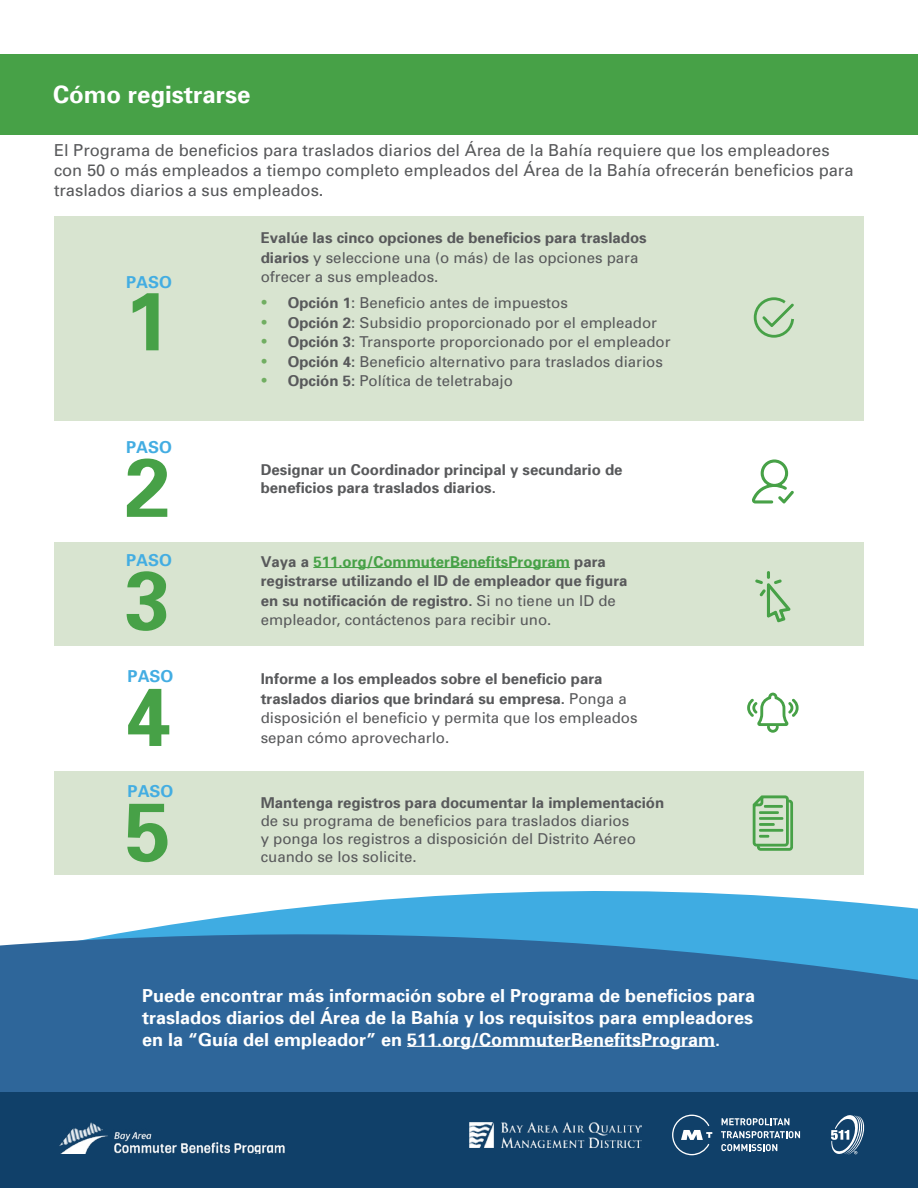
<style>
.page{position:relative;width:918px;height:1188px;background:#fff}
.page>*{position:absolute;margin:0;border:0;box-sizing:border-box;transform-origin:0 0}
.t1{font:700 82.5px "Univers 65";color:#47a147}
.t2{font:700 24px "Univers 65";color:#fff}
.t3{font:700 18px/21.6px "Univers 65";color:#fff;text-align:justify}
.t4{font:16.5px/19.8px "Univers";color:#58595b}
.t5{font:700 16.5px "Univers 65";color:#43ade2}
.t6{font:15px/19.5px "Univers";color:#58595b}
.t7{font:700 15px/19.5px "Univers 65";color:#58595b}
.s1{font-family:"Univers 65";font-weight:700}
.s2{font-family:"Univers 65";font-weight:700;font-size:19.5px;color:#71ae62}
.s3{color:#47a147}
.s4{font-family:"Univers";font-weight:400}
</style>
<div class="page">
<svg style="left:255px;top:891px;width:663px;height:22px;fill:#3face2"></svg>
<svg style="left:0;top:913px;width:918px;height:180px;background:#3674a7"></svg>
<div style="left:54px;top:771px;width:810px;height:104px;background:#d8e4d0"></div>
<div style="left:54px;top:543px;width:810px;height:103px;background:#d8e4d0"></div>
<div style="left:54px;top:217px;width:810px;height:204px;background:#d8e4d0"></div>
<div style="left:0;top:1093px;width:918px;height:95px;background:#104069"></div>
<img style="left:59px;top:1122px;width:226px;height:31px">
<div style="left:0;top:54px;width:918px;height:81px;background:#47a147"></div>
<hr style="left:313px;top:567px;width:257px;height:1px;background:#47a147">
<svg style="left:755px;top:571px;width:36px;height:52px"></svg>
<svg style="left:747px;top:692px;width:52px;height:41px"></svg>
<svg style="left:752px;top:795px;width:41px;height:56px"></svg>
<svg style="left:752px;top:459px;width:42px;height:45px"></svg>
<hr style="left:407px;top:1046px;width:308px;height:1px;background:#fff">
<svg style="left:672px;top:1115px;width:40px;height:40px"></svg>
<svg style="left:722px;top:1118px;width:67px;height:7px"></svg>
<svg style="left:721px;top:1131px;width:79px;height:7px"></svg>
<svg style="left:721px;top:1144px;width:56px;height:7px"></svg>
<img style="left:469px;top:1122px;width:172px;height:26px">
<svg style="left:831px;top:1115px;width:33px;height:40px"></svg>
<div style="left:754px;top:297px;width:40px;height:41px;border:3px solid #47a147;border-radius:50%"></div>
<div style="left:783px;top:297px;width:22px;height:22px;background:#d8e4d0;border-radius:50%"></div>
<svg style="left:761px;top:303px;width:33px;height:25px"></svg>
<h2 class="t2" style="left:53px;top:79px;width:199px">Cómo registrarse</h2>
<p class="t4" style="left:54px;top:141px;width:801px">El Programa de beneficios para traslados diarios del Área de la Bahía requiere que los empleadores con 50 o más empleados a tiempo completo empleados del Área de la Bahía ofrecerán beneficios para traslados diarios a sus empleados.</p>
<p class="t7" style="left:261px;top:227px;width:387px">Evalúe las cinco opciones de beneficios para traslados</p>
<p class="t6" style="left:261px;top:248px;width:379px"><span class="s1">diarios</span> y seleccione una (o más) de las opciones para ofrecer a sus empleados.</p>
<p class="t6" style="left:261px;top:293px;width:309px"><span class="s2">•</span> <span class="s1">Opción 1</span>: Beneficio antes de impuestos</p>
<p class="t6" style="left:261px;top:313px;width:398px"><span class="s2">•</span> <span class="s1">Opción 2</span>: Subsidio proporcionado por el empleador</p>
<p class="t6" style="left:261px;top:332px;width:411px"><span class="s2">•</span> <span class="s1">Opción 3</span>: Transporte proporcionado por el empleador</p>
<p class="t6" style="left:261px;top:352px;width:404px"><span class="s2">•</span> <span class="s1">Opción 4:</span> Beneficio alternativo para traslados diarios</p>
<p class="t6" style="left:261px;top:371px;width:254px"><span class="s2">•</span> <span class="s1">Opción 5:</span> Política de teletrabajo</p>
<p class="t5" style="left:126px;top:272px;width:47px">PASO</p>
<h1 class="t1" style="left:125px;top:268px;width:47px">1</h1>
<p class="t5" style="left:126px;top:436px;width:47px">PASO</p>
<h1 class="t1" style="left:125px;top:435px;width:47px">2</h1>
<p class="t5" style="left:126px;top:549px;width:47px">PASO</p>
<h1 class="t1" style="left:125px;top:547px;width:47px">3</h1>
<p class="t5" style="left:128px;top:666px;width:47px">PASO</p>
<h1 class="t1" style="left:125px;top:664px;width:47px">4</h1>
<p class="t7" style="left:261px;top:460px;width:363px;line-height:18px">Designar un Coordinador principal y secundario de beneficios para traslados diarios.</p>
<p class="t7" style="left:261px;top:551px;width:368px">Vaya a <span class="s3">511.org/CommuterBenefitsProgram</span> para registrarse utilizando el ID de empleador que figura en su notificación de registro. <span class="s4">Si no tiene un ID de</span></p>
<p class="t6" style="left:261px;top:610px;width:292px">empleador, contáctenos para recibir uno.</p>
<p class="t7" style="left:261px;top:669px;width:367px">Informe a los empleados sobre el beneficio para traslados diarios que brindará su empresa. <span class="s4">Ponga a</span></p>
<p class="t6" style="left:261px;top:709px;width:378px">disposición el beneficio y permita que los empleados sepan cómo aprovecharlo.</p>
<p class="t5" style="left:128px;top:780px;width:47px">PASO</p>
<h1 class="t1" style="left:125px;top:779px;width:47px">5</h1>
<p class="t7" style="left:261px;top:793px;width:405px">Mantenga registros para documentar la implementación</p>
<p class="t6" style="left:261px;top:812px;width:377px;line-height:18px">de su programa de beneficios para traslados diarios y ponga los registros a disposición del Distrito Aéreo cuando se los solicite.</p>
<p class="t3" style="left:142px;top:985px;width:615px">Puede encontrar más información sobre el Programa de beneficios para traslados diarios del Área de la Bahía y los requisitos para empleadores en la “Guía del empleador” en 511.org/CommuterBenefitsProgram.</p>
</div>
